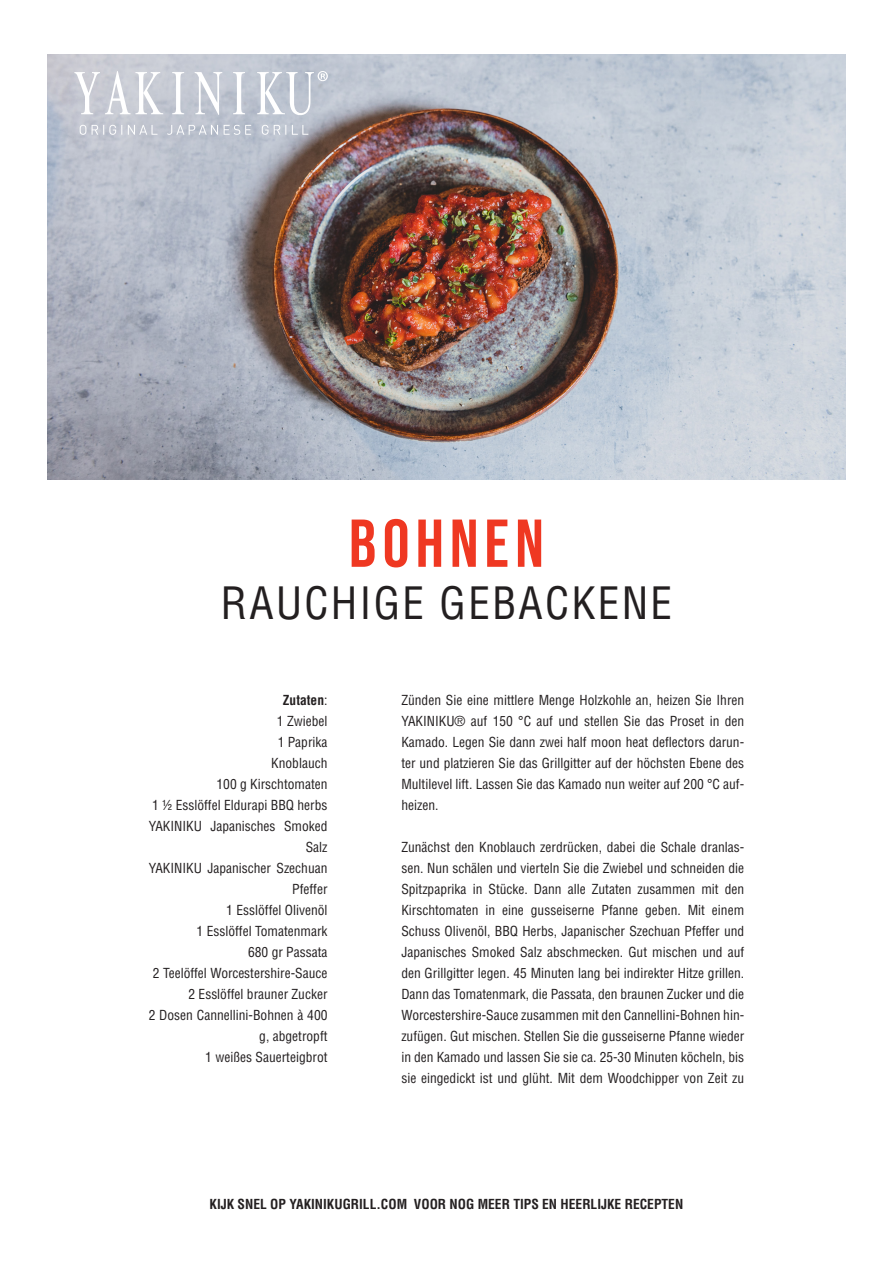
<style>
.page{position:relative;width:893px;height:1263px;background:#fff}
.page>*{position:absolute;margin:0;border:0;box-sizing:border-box;transform-origin:0 0}
.t1{font:67.5px "Bebas Neue";letter-spacing:.09em;color:#ef3822}
.t2{font:condensed 43.5px "Helvetica LT Std";letter-spacing:.05em;color:#231f20}
.Recept_handelingen{font:condensed 13.5px/21px "Helvetica LT Std";color:#231f20;text-align:justify}
.Ingredienten_Benodig{font:condensed 13.5px/21px "Helvetica LT Std";color:#231f20;text-align:right}
.Ingredienten_Benodig-2{font:700 condensed 13.5px "Helvetica LT Std";color:#231f20}
.s1{font-weight:400}
</style>
<div class="page">
<img style="left:48px;top:54px;width:797px;height:425px">
<svg style="left:74px;top:71px;width:254px;height:64px;background:#cbcfd8"></svg>
<p class="t1" style="left:349px;top:505px;width:197px">BOHNEN</p>
<p class="t2" style="left:221px;top:576px;width:453px">RAUCHIGE GEBACKENE</p>
<p class="Ingredienten_Benodig-2" style="left:283px;top:692px;width:46px">Zutaten<span class="s1">:</span></p>
<p class="Ingredienten_Benodig" style="left:277px;top:711px;width:52px">1 Zwiebel</p>
<p class="Ingredienten_Benodig" style="left:278px;top:732px;width:51px">1 Paprika</p>
<p class="Ingredienten_Benodig" style="left:271px;top:753px;width:58px">Knoblauch</p>
<p class="Ingredienten_Benodig" style="left:217px;top:774px;width:112px">100 g Kirschtomaten</p>
<p class="Ingredienten_Benodig" style="left:152px;top:795px;width:177px">1 ½ Esslöffel Eldurapi BBQ herbs</p>
<p class="Ingredienten_Benodig" style="left:149px;top:816px;width:180px">YAKINIKU Japanisches Smoked<br>Salz</p>
<p class="Ingredienten_Benodig" style="left:149px;top:858px;width:180px">YAKINIKU Japanischer Szechuan<br>Pfeffer</p>
<p class="Ingredienten_Benodig" style="left:226px;top:900px;width:103px">1 Esslöffel Olivenöl</p>
<p class="Ingredienten_Benodig" style="left:197px;top:921px;width:132px">1 Esslöffel Tomatenmark</p>
<p class="Ingredienten_Benodig" style="left:248px;top:942px;width:81px">680 gr Passata</p>
<p class="Ingredienten_Benodig" style="left:153px;top:963px;width:176px">2 Teelöffel Worcestershire-Sauce</p>
<p class="Ingredienten_Benodig" style="left:188px;top:984px;width:141px">2 Esslöffel brauner Zucker</p>
<p class="Ingredienten_Benodig" style="left:149px;top:1005px;width:180px">2 Dosen Cannellini-Bohnen à 400 g, abgetropft</p>
<p class="Ingredienten_Benodig" style="left:205px;top:1047px;width:124px">1 weißes Sauerteigbrot</p>
<p class="Recept_handelingen" style="left:401px;top:690px;width:344px">Zünden Sie eine mittlere Menge Holzkohle an, heizen Sie Ihren YAKINIKU® auf 150 °C auf und stellen Sie das Proset in den Kamado. Legen Sie dann zwei half moon heat deflectors darun&shy;ter und platzieren Sie das Grillgitter auf der höchsten Ebene des Multilevel lift. Lassen Sie das Kamado nun weiter auf 200 °C auf&shy;heizen.</p>
<p class="Recept_handelingen" style="left:401px;top:837px;width:344px">Zunächst den Knoblauch zerdrücken, dabei die Schale dranlas&shy;sen. Nun schälen und vierteln Sie die Zwiebel und schneiden die Spitzpaprika in Stücke. Dann alle Zutaten zusammen mit den Kirschtomaten in eine gusseiserne Pfanne geben. Mit einem Schuss Olivenöl, BBQ Herbs, Japanischer Szechuan Pfeffer und Japanisches Smoked Salz abschmecken. Gut mischen und auf den Grillgitter legen. 45 Minuten lang bei indirekter Hitze grillen.<br>Dann das Tomatenmark, die Passata, den braunen Zucker und die Worcestershire-Sauce zusammen mit den Cannellini-Bohnen hin&shy;zufügen. Gut mischen. Stellen Sie die gusseiserne Pfanne wieder in den Kamado und lassen Sie sie ca. 25-30 Minuten köcheln, bis sie eingedickt ist und glüht. Mit dem Woodchipper von Zeit zu</p>
<p class="Ingredienten_Benodig-2" style="left:210px;top:1196px;width:475px">KIJK SNEL OP YAKINIKUGRILL.COM VOOR NOG MEER TIPS EN HEERLIJKE RECEPTEN</p>
</div>
